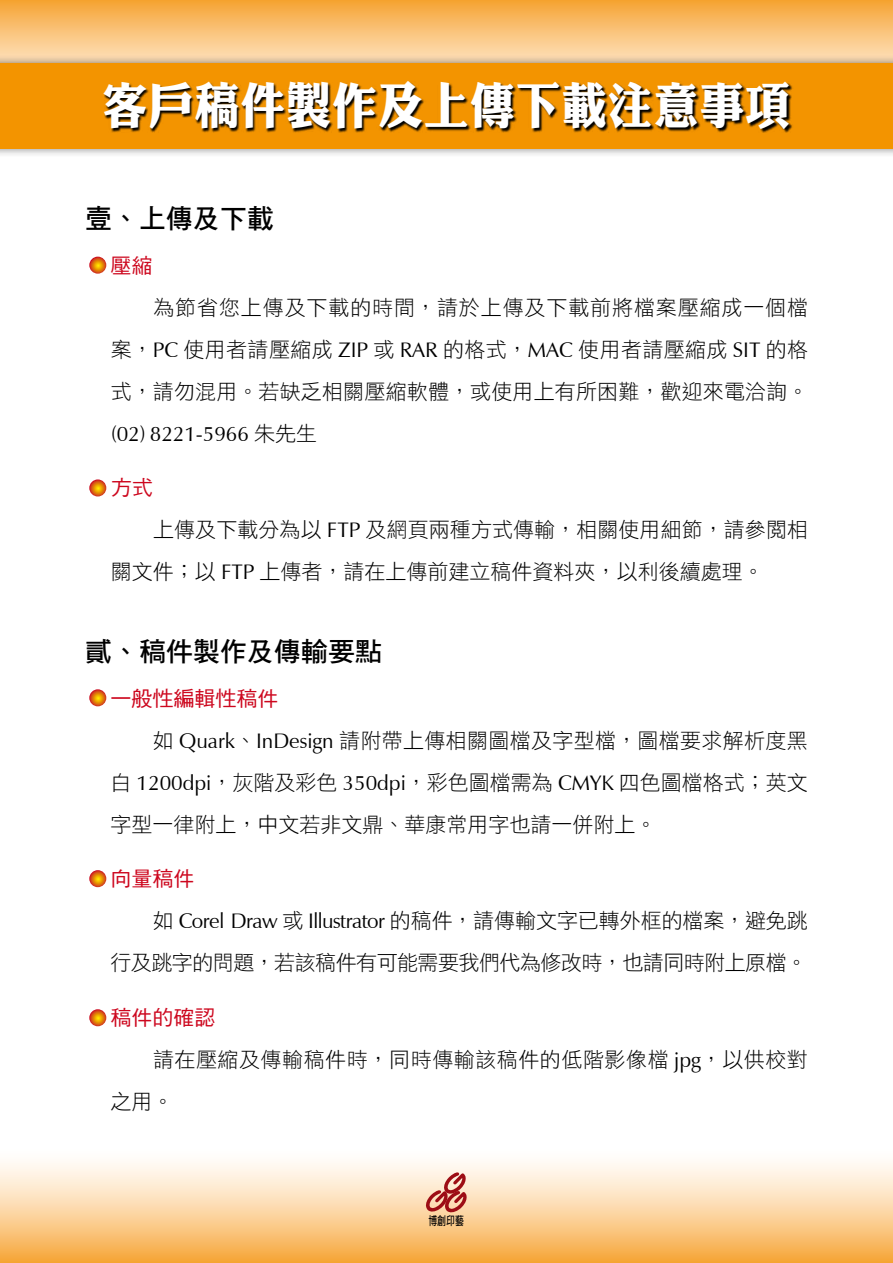
<style>
.page{position:relative;width:893px;height:1263px;background:#fff}
.page>*{position:absolute;margin:0;border:0;box-sizing:border-box;transform-origin:0 0}
.t1{font:49.5px "DF Li King Hei Std W8";letter-spacing:.02em;color:#fff;scale:.91 1}
.t2{font:27px "DF Hei Std W7";color:#000}
.t3{font:21px/42px "DF Hei Std W3";color:#000;text-align:justify}
.t4{font:21px/42px "DF Hei Std W3";letter-spacing:-.025em;color:#000;text-align:right}
.t5{font:21px/42px "DF Hei Std W3";letter-spacing:.025em;color:#000}
.t6{font:21px "DF Hei Std W5";color:#cd071e}
.t7{font:21px "Zapf Humanist 601 BT";color:#000}
.t8{font:12.15px "DF Hei Std W7";color:#000;scale:.73 1}
.s1{font-family:"Zapf Humanist 601 BT"}
.s2{font-family:"DF Hei Std W3"}
</style>
<div class="page">
<svg style="left:0;top:0;width:893px;height:54px;background:#f9be6f"></svg>
<div style="left:0;top:54px;width:893px;height:103px;background:#000;opacity:.5"></div>
<div style="left:0;top:64px;width:893px;height:85px;background:#f39400"></div>
<div style="left:0;top:1148px;width:893px;height:115px;background:linear-gradient(to bottom,#fff,#f7aa42)"></div>
<svg style="left:104px;top:82px;width:689px;height:51px"></svg>
<svg style="left:89px;top:257px;width:17px;height:17px"></svg>
<svg style="left:89px;top:479px;width:17px;height:17px"></svg>
<svg style="left:89px;top:689px;width:17px;height:17px"></svg>
<svg style="left:89px;top:870px;width:17px;height:17px"></svg>
<svg style="left:89px;top:1009px;width:17px;height:17px"></svg>
<svg style="left:425px;top:1172px;width:42px;height:41px;background:#d89385"></svg>
<h1 class="t1" style="left:103px;top:79px;width:757px">客戶稿件製作及上傳下載注意事項</h1>
<p class="t2" style="left:85px;top:204px;width:190px">壹、上傳及下載</p>
<p class="t6" style="left:111px;top:254px;width:43px">壓縮</p>
<p class="t3" style="left:111px;top:286px;width:699px;text-indent:43px">為節省您上傳及下載的時間，請於上傳及下載前將檔案壓縮成一個檔案，<span class="s1">PC</span> 使用者請壓縮成 <span class="s1">ZIP</span> 或 <span class="s1">RAR</span> 的格式，<span class="s1">MAC</span> 使用者請壓縮成 <span class="s1">SIT</span> 的格式，請勿混用。若缺乏相關壓縮軟體，或使用上有所困難，歡迎來電洽詢。</p>
<p class="t7" style="left:111px;top:420px;width:208px">(02) 8221-5966 <span class="s2">朱先生</span></p>
<p class="t6" style="left:111px;top:477px;width:43px">方式</p>
<p class="t3" style="left:111px;top:509px;width:699px;text-indent:42px">上傳及下載分為以 <span class="s1">FTP</span> 及網頁兩種方式傳輸，相關使用細節，請參閱相關文件；以 <span class="s1">FTP</span> 上傳者，請在上傳前建立稿件資料夾，以利後續處理。</p>
<p class="t2" style="left:85px;top:637px;width:298px">貳、稿件製作及傳輸要點</p>
<p class="t6" style="left:111px;top:687px;width:170px">一般性編輯性稿件</p>
<p class="t3" style="left:110px;top:719px;width:699px;text-indent:43px">如 <span class="s1">Quark</span>、<span class="s1">InDesign</span> 請附帶上傳相關圖檔及字型檔，圖檔要求解析度黑白 <span class="s1">1200dpi</span>，灰階及彩色 <span class="s1">350dpi</span>，彩色圖檔需為 <span class="s1">CMYK</span> 四色圖檔格式；英文字型一律附上，中文若非文鼎、華康常用字也請一併附上。</p>
<p class="t6" style="left:110px;top:867px;width:85px">向量稿件</p>
<p class="t4" style="left:110px;top:899px;width:699px">如 <span class="s1">Corel Draw</span> 或 <span class="s1">Illustrator</span> 的稿件，請傳輸文字已轉外框的檔案，避免跳<br>行及跳字的問題，若該稿件有可能需要我們代為修改時，也請同時附上原檔。</p>
<p class="t6" style="left:110px;top:1006px;width:106px">稿件的確認</p>
<p class="t5" style="left:111px;top:1038px;width:699px;text-indent:42px">請在壓縮及傳輸稿件時，同時傳輸該稿件的低階影像檔 <span class="s1">jpg</span>，以供校對之用。</p>
<p class="t8" style="left:428px;top:1214px;width:50px">博創印藝</p>
</div>
